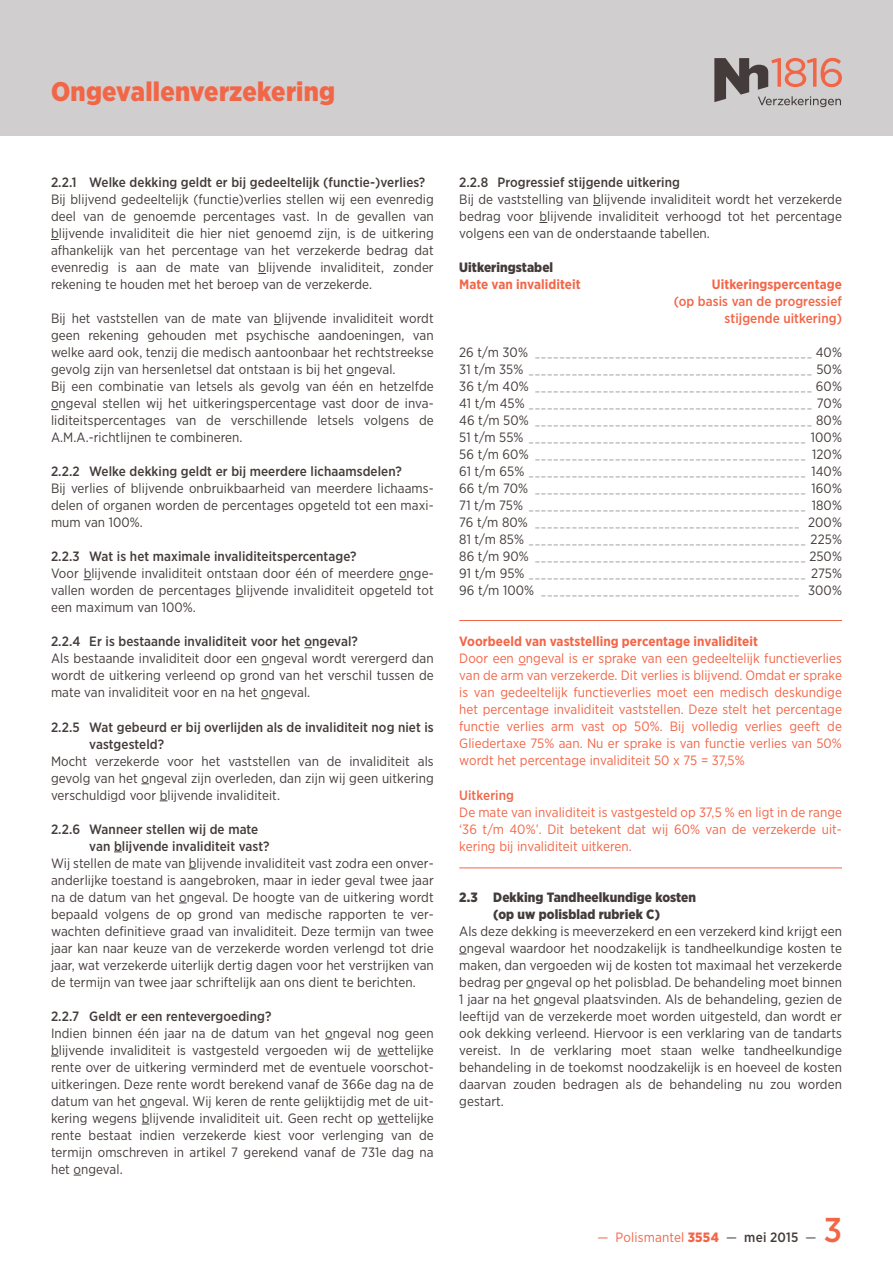
<style>
.page{position:relative;width:893px;height:1263px;background:#fff}
.page>*{position:absolute;margin:0;border:0;box-sizing:border-box;transform-origin:0 0}
.t1{font:500 34.5px "Gotham Narrow";color:#f26648}
.t2{font:900 27px "Gotham Narrow";letter-spacing:.01em;color:#f26648}
.t3{font:13.5px/17px "Gotham Narrow";letter-spacing:.005em;color:#443c3a;text-align:justify}
.t4{font:13.5px/17px "Gotham Narrow";letter-spacing:.005em;color:#f26648;text-align:justify}
.t5{font:500 13.5px/17px "Gotham Narrow";letter-spacing:.005em;color:#443c3a}
.t6{font:700 13.5px "Gotham Narrow";letter-spacing:.005em;color:#f26648}
.t7{font:900 13.5px/17px "Gotham Narrow";letter-spacing:.005em;color:#443c3a;text-align:center}
.t8{font:500 13.5px/17px "Gotham Narrow";letter-spacing:.005em;color:#f26648;text-align:right}
.t9{font:7.5px "Gotham Narrow";color:#443c3a}
.s1{font-size:13.5px}
.s2{font-weight:900}
.s3{color:#443c3a}
.s4{font-weight:500;color:#443c3a}
</style>
<div class="page">
<hr style="left:459px;top:620px;width:383px;height:1px;background:#f26648">
<hr style="left:459px;top:867px;width:383px;height:1px;background:#f26648">
<div style="left:0;top:0;width:893px;height:136px;background:#d0cece"></div>
<svg style="left:714px;top:58px;width:128px;height:49px"></svg>
<h2 class="t2" style="left:51px;top:73px;width:286px">Ongevallenverzekering</h2>
<p class="t5" style="left:51px;top:174px;width:376px">2.2.1 Welke dekking geldt er bij gedeeltelijk (functie-)verlies?</p>
<p class="t3" style="left:51px;top:191px;width:384px">Bij blijvend gedeeltelijk (functie)verlies stellen wij een evenredig deel van de genoemde percentages vast. In de gevallen van blijvende invaliditeit die hier niet genoemd zijn, is de uitkering afhankelijk van het percentage van het verzekerde bedrag dat evenredig is aan de mate van blijvende invaliditeit, zonder rekening te houden met het beroep van de verzekerde.</p>
<p class="t3" style="left:51px;top:310px;width:384px;text-align:left">Bij het vaststellen van de mate van blijvende invaliditeit wordt geen rekening gehouden met psychische aandoeningen, van welke aard ook, tenzij die medisch aantoonbaar het rechtstreekse gevolg zijn van hersenletsel dat ontstaan is bij het ongeval.<br>Bij een combinatie van letsels als gevolg van één en hetzelfde ongeval stellen wij het uitkeringspercentage vast door de inva&shy;liditeitspercentages van de verschillende letsels volgens de A.M.A.-richtlijnen te combineren.</p>
<p class="t5" style="left:51px;top:463px;width:352px">2.2.2 Welke dekking geldt er bij meerdere lichaamsdelen?</p>
<p class="t3" style="left:51px;top:480px;width:384px">Bij verlies of blijvende onbruikbaarheid van meerdere lichaams&shy;delen of organen worden de percentages opgeteld tot een maxi&shy;mum van 100%.</p>
<p class="t5" style="left:51px;top:548px;width:307px">2.2.3 Wat is het maximale invaliditeitspercentage?</p>
<p class="t3" style="left:51px;top:565px;width:384px">Voor blijvende invaliditeit ontstaan door één of meerdere onge&shy;vallen worden de percentages blijvende invaliditeit opgeteld tot een maximum van 100%.</p>
<p class="t5" style="left:51px;top:633px;width:308px">2.2.4 Er is bestaande invaliditeit voor het ongeval?</p>
<p class="t3" style="left:51px;top:650px;width:384px">Als bestaande invaliditeit door een ongeval wordt verergerd dan wordt de uitkering verleend op grond van het verschil tussen de mate van invaliditeit voor en na het ongeval.</p>
<p class="t5" style="left:89px;top:718px;width:346px;text-indent:-38px">2.2.5 Wat gebeurd er bij overlijden als de invaliditeit nog niet is vastgesteld?</p>
<p class="t3" style="left:51px;top:752px;width:384px">Mocht verzekerde voor het vaststellen van de invaliditeit als gevolg van het ongeval zijn overleden, dan zijn wij geen uitkering verschuldigd voor blijvende invaliditeit.</p>
<p class="t5" style="left:89px;top:820px;width:182px;text-indent:-38px">2.2.6 Wanneer stellen wij de mate van blijvende invaliditeit vast?</p>
<p class="t3" style="left:51px;top:854px;width:384px">Wij stellen de mate van blijvende invaliditeit vast zodra een onver&shy;anderlijke toestand is aangebroken, maar in ieder geval twee jaar na de datum van het ongeval. De hoogte van de uitkering wordt bepaald volgens de op grond van medische rapporten te ver&shy;wachten definitieve graad van invaliditeit. Deze termijn van twee jaar kan naar keuze van de verzekerde worden verlengd tot drie jaar, wat verzekerde uiterlijk dertig dagen voor het verstrijken van de termijn van twee jaar schriftelijk aan ons dient te berichten.</p>
<p class="t5" style="left:51px;top:1007px;width:222px">2.2.7 Geldt er een rentevergoeding?</p>
<p class="t3" style="left:51px;top:1024px;width:384px">Indien binnen één jaar na de datum van het ongeval nog geen blijvende invaliditeit is vastgesteld vergoeden wij de wettelijke rente over de uitkering verminderd met de eventuele voorschot&shy;uitkeringen. Deze rente wordt berekend vanaf de 366e dag na de datum van het ongeval. Wij keren de rente gelijktijdig met de uit&shy;kering wegens blijvende invaliditeit uit. Geen recht op wettelijke rente bestaat indien verzekerde kiest voor verlenging van de termijn omschreven in artikel 7 gerekend vanaf de 731e dag na het ongeval.</p>
<p class="t5" style="left:459px;top:174px;width:222px">2.2.8 Progressief stijgende uitkering</p>
<p class="t3" style="left:459px;top:191px;width:384px">Bij de vaststelling van blijvende invaliditeit wordt het verzekerde bedrag voor blijvende invaliditeit verhoogd tot het percentage volgens een van de onderstaande tabellen.</p>
<p class="t7" style="left:459px;top:259px;width:96px">Uitkeringstabel</p>
<p class="t6" style="left:459px;top:276px;width:123px">Mate van invaliditeit</p>
<p class="t6" style="left:712px;top:276px;width:132px">Uitkeringspercentage</p>
<p class="t8" style="left:674px;top:293px;width:170px">(op basis van de progressief stijgende uitkering)</p>
<p class="t9" style="left:459px;top:350px;width:384px"><span class="s1">26 t/m 30%</span> _ _ _ _ _ _ _ _ _ _ _ _ _ _ _ _ _ _ _ _ _ _ _ _ _ _ _ _ _ _ _ _ _ _ _ _ _ _ _ _ _ _ _ _ <span class="s1">40%</span></p>
<p class="t9" style="left:459px;top:367px;width:384px"><span class="s1">31 t/m 35%</span> _ _ _ _ _ _ _ _ _ _ _ _ _ _ _ _ _ _ _ _ _ _ _ _ _ _ _ _ _ _ _ _ _ _ _ _ _ _ _ _ _ _ _ _ _ <span class="s1">50%</span></p>
<p class="t9" style="left:459px;top:384px;width:384px"><span class="s1">36 t/m 40%</span> _ _ _ _ _ _ _ _ _ _ _ _ _ _ _ _ _ _ _ _ _ _ _ _ _ _ _ _ _ _ _ _ _ _ _ _ _ _ _ _ _ _ _ _ <span class="s1">60%</span></p>
<p class="t9" style="left:459px;top:401px;width:384px"><span class="s1">41 t/m 45%</span> _ _ _ _ _ _ _ _ _ _ _ _ _ _ _ _ _ _ _ _ _ _ _ _ _ _ _ _ _ _ _ _ _ _ _ _ _ _ _ _ _ _ _ _ _ <span class="s1">70%</span></p>
<p class="t9" style="left:459px;top:418px;width:384px"><span class="s1">46 t/m 50%</span> _ _ _ _ _ _ _ _ _ _ _ _ _ _ _ _ _ _ _ _ _ _ _ _ _ _ _ _ _ _ _ _ _ _ _ _ _ _ _ _ _ _ _ _ <span class="s1">80%</span></p>
<p class="t9" style="left:459px;top:435px;width:384px"><span class="s1">51 t/m 55%</span> _____________________________________________ <span class="s1">100%</span></p>
<p class="t9" style="left:459px;top:452px;width:384px"><span class="s1">56 t/m 60%</span> _ _ _ _ _ _ _ _ _ _ _ _ _ _ _ _ _ _ _ _ _ _ _ _ _ _ _ _ _ _ _ _ _ _ _ _ _ _ _ _ _ _ _ _ <span class="s1">120%</span></p>
<p class="t9" style="left:459px;top:469px;width:384px"><span class="s1">61 t/m 65%</span> _ _ _ _ _ _ _ _ _ _ _ _ _ _ _ _ _ _ _ _ _ _ _ _ _ _ _ _ _ _ _ _ _ _ _ _ _ _ _ _ _ _ _ _ _ <span class="s1">140%</span></p>
<p class="t9" style="left:459px;top:486px;width:384px"><span class="s1">66 t/m 70%</span> _ _ _ _ _ _ _ _ _ _ _ _ _ _ _ _ _ _ _ _ _ _ _ _ _ _ _ _ _ _ _ _ _ _ _ _ _ _ _ _ _ _ _ _ <span class="s1">160%</span></p>
<p class="t9" style="left:459px;top:503px;width:384px"><span class="s1">71 t/m 75%</span> _ _ _ _ _ _ _ _ _ _ _ _ _ _ _ _ _ _ _ _ _ _ _ _ _ _ _ _ _ _ _ _ _ _ _ _ _ _ _ _ _ _ _ _ _ <span class="s1">180%</span></p>
<p class="t9" style="left:459px;top:520px;width:384px"><span class="s1">76 t/m 80%</span> _ _ _ _ _ _ _ _ _ _ _ _ _ _ _ _ _ _ _ _ _ _ _ _ _ _ _ _ _ _ _ _ _ _ _ _ _ _ _ _ _ _ _ <span class="s1">200%</span></p>
<p class="t9" style="left:459px;top:537px;width:384px"><span class="s1">81 t/m 85%</span> _ _ _ _ _ _ _ _ _ _ _ _ _ _ _ _ _ _ _ _ _ _ _ _ _ _ _ _ _ _ _ _ _ _ _ _ _ _ _ _ _ _ _ _ <span class="s1">225%</span></p>
<p class="t9" style="left:459px;top:554px;width:384px"><span class="s1">86 t/m 90%</span> _ _ _ _ _ _ _ _ _ _ _ _ _ _ _ _ _ _ _ _ _ _ _ _ _ _ _ _ _ _ _ _ _ _ _ _ _ _ _ _ _ _ _ <span class="s1">250%</span></p>
<p class="t9" style="left:459px;top:571px;width:384px"><span class="s1">91 t/m 95%</span> _ _ _ _ _ _ _ _ _ _ _ _ _ _ _ _ _ _ _ _ _ _ _ _ _ _ _ _ _ _ _ _ _ _ _ _ _ _ _ _ _ _ _ _ _ <span class="s1">275%</span></p>
<p class="t9" style="left:459px;top:588px;width:384px"><span class="s1">96 t/m 100%</span> _ _ _ _ _ _ _ _ _ _ _ _ _ _ _ _ _ _ _ _ _ _ _ _ _ _ _ _ _ _ _ _ _ _ _ _ _ _ _ _ _ _ <span class="s1">300%</span></p>
<p class="t6" style="left:459px;top:633px;width:300px">Voorbeeld van vaststelling percentage invaliditeit</p>
<p class="t4" style="left:459px;top:650px;width:384px">Door een ongeval is er sprake van een gedeeltelijk functieverlies van de arm van verzekerde. Dit verlies is blijvend. Omdat er sprake is van gedeeltelijk functieverlies moet een medisch deskundige het percentage invaliditeit vaststellen. Deze stelt het percentage functie verlies arm vast op 50%. Bij volledig verlies geeft de Gliedertaxe 75% aan. Nu er sprake is van functie verlies van 50% wordt het percentage invaliditeit 50 x 75 = 37,5%</p>
<p class="t8" style="left:459px;top:786px;width:56px">Uitkering</p>
<p class="t4" style="left:459px;top:803px;width:384px">De mate van invaliditeit is vastgesteld op 37,5 % en ligt in de range ‘36 t/m 40%’. Dit betekent dat wij 60% van de verzekerde uit&shy;kering bij invaliditeit uitkeren.</p>
<p class="t7" style="left:459px;top:888px;width:238px">2.3 Dekking Tandheelkundige kosten (op uw polisblad rubriek C)</p>
<p class="t3" style="left:459px;top:922px;width:384px">Als deze dekking is meeverzekerd en een verzekerd kind krijgt een ongeval waardoor het noodzakelijk is tandheelkundige kosten te maken, dan vergoeden wij de kosten tot maximaal het verzekerde bedrag per ongeval op het polisblad. De behandeling moet binnen 1 jaar na het ongeval plaatsvinden. Als de behandeling, gezien de leeftijd van de verzekerde moet worden uitgesteld, dan wordt er ook dekking verleend. Hiervoor is een verklaring van de tandarts vereist. In de verklaring moet staan welke tandheelkundige behandeling in de toekomst noodzakelijk is en hoeveel de kosten daarvan zouden bedragen als de behandeling nu zou worden gestart.</p>
<p class="t4" style="left:597px;top:1228px;width:220px">— Polismantel <span class="s2">3554</span> <span class="s3">—</span> <span class="s4">mei 2015</span> <span class="s3">—</span></p>
<h1 class="t1" style="left:824px;top:1208px;width:20px">3</h1>
</div>
